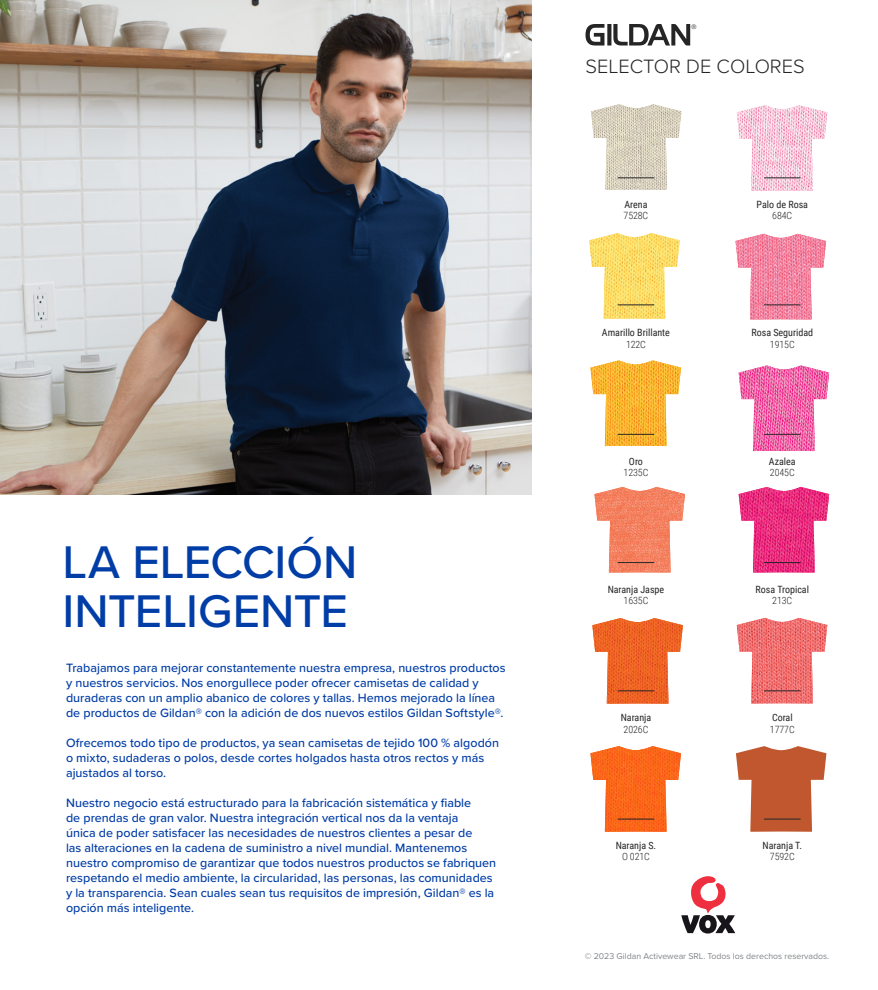
<style>
.page{position:relative;width:878px;height:990px;background:#fff}
.page>*{position:absolute;margin:0;border:0;box-sizing:border-box;transform-origin:0 0}
.t1{font:500 47.5px/48.8px "Proxima Nova";letter-spacing:-.015em;color:#003da6}
.t2{font:300 20px "Proxima Nova";color:#252525}
.t3{font:500 12.5px/15px "Proxima Nova";color:#003da6}
.t4{font:11.25px "Proxima Nova";color:#252525}
.t5{font:10px "Roboto Condensed";color:#252525}
.t6{font:300 10px "Roboto Condensed";letter-spacing:-.01em;color:#252525}
.t7{font:8.75px "Proxima Nova";color:#818488}
</style>
<div class="page">
<img style="left:591px;top:104px;width:50px;height:86px">
<img style="left:736px;top:105px;width:91px;height:86px">
<img style="left:594px;top:487px;width:91px;height:86px">
<img style="left:736px;top:618px;width:91px;height:86px">
<img style="left:738px;top:365px;width:91px;height:86px">
<img style="left:592px;top:618px;width:91px;height:86px">
<img style="left:735px;top:234px;width:91px;height:85px">
<img style="left:738px;top:487px;width:91px;height:86px">
<img style="left:589px;top:233px;width:90px;height:86px">
<img style="left:590px;top:746px;width:91px;height:86px">
<img style="left:590px;top:360px;width:91px;height:86px">
<svg style="left:736px;top:746px;width:90px;height:86px"></svg>
<img style="left:641px;top:104px;width:40px;height:86px">
<hr style="left:617px;top:177px;width:37px;height:1px;background:#252525">
<svg style="left:585px;top:24px;width:105px;height:22px"></svg>
<img style="left:0;top:0;width:531px;height:495px">
<hr style="left:764px;top:177px;width:36px;height:1px;background:#252525">
<hr style="left:617px;top:304px;width:37px;height:1px;background:#252525">
<hr style="left:764px;top:304px;width:36px;height:1px;background:#252525">
<hr style="left:617px;top:434px;width:37px;height:1px;background:#252525">
<hr style="left:764px;top:434px;width:36px;height:1px;background:#252525">
<hr style="left:617px;top:562px;width:37px;height:1px;background:#252525">
<hr style="left:764px;top:562px;width:36px;height:1px;background:#252525">
<hr style="left:617px;top:690px;width:37px;height:1px;background:#252525">
<hr style="left:764px;top:690px;width:36px;height:1px;background:#252525">
<hr style="left:617px;top:819px;width:37px;height:1px;background:#252525">
<hr style="left:764px;top:819px;width:36px;height:1px;background:#252525">
<svg style="left:681px;top:876px;width:54px;height:58px"></svg>
<h1 class="t1" style="left:63px;top:536px;width:296px">LA ELECCIÓN<br>INTELIGENTE</h1>
<p class="t3" style="left:66px;top:660px;width:441px">Trabajamos para mejorar constantemente nuestra empresa, nuestros productos y nuestros servicios. Nos enorgullece poder ofrecer camisetas de calidad y duraderas con un amplio abanico de colores y tallas. Hemos mejorado la línea de productos de Gildan® con la adición de dos nuevos estilos Gildan Softstyle®.</p>
<p class="t3" style="left:66px;top:735px;width:434px">Ofrecemos todo tipo de productos, ya sean camisetas de tejido 100 % algodón o mixto, sudaderas o polos, desde cortes holgados hasta otros rectos y más ajustados al torso.</p>
<p class="t3" style="left:66px;top:795px;width:431px">Nuestro negocio está estructurado para la fabricación sistemática y fiable<br>de prendas de gran valor. Nuestra integración vertical nos da la ventaja<br>única de poder satisfacer las necesidades de nuestros clientes a pesar de<br>las alteraciones en la cadena de suministro a nivel mundial. Mantenemos nuestro compromiso de garantizar que todos nuestros productos se fabriquen respetando el medio ambiente, la circularidad, las personas, las comunidades y la transparencia. Sean cuales sean tus requisitos de impresión, Gildan® es la opción más inteligente.</p>
<p class="t4" style="left:691px;top:19px;width:7px">®</p>
<h2 class="t2" style="left:585px;top:51px;width:221px">SELECTOR DE COLORES</h2>
<p class="t5" style="left:624px;top:197px;width:25px">Arena</p>
<p class="t6" style="left:623px;top:208px;width:26px">7528C</p>
<p class="t5" style="left:756px;top:197px;width:53px">Palo de Rosa</p>
<p class="t6" style="left:772px;top:208px;width:21px">684C</p>
<p class="t5" style="left:602px;top:326px;width:69px">Amarillo Brillante</p>
<p class="t6" style="left:626px;top:337px;width:21px">122C</p>
<p class="t5" style="left:751px;top:326px;width:63px">Rosa Seguridad</p>
<p class="t6" style="left:770px;top:337px;width:26px">1915C</p>
<p class="t5" style="left:629px;top:454px;width:15px">Oro</p>
<p class="t6" style="left:623px;top:465px;width:26px">1235C</p>
<p class="t5" style="left:768px;top:454px;width:28px">Azalea</p>
<p class="t6" style="left:770px;top:465px;width:26px">2045C</p>
<p class="t5" style="left:607px;top:582px;width:58px">Naranja Jaspe</p>
<p class="t6" style="left:623px;top:594px;width:26px">1635C</p>
<p class="t5" style="left:755px;top:582px;width:55px">Rosa Tropical</p>
<p class="t6" style="left:772px;top:594px;width:21px">213C</p>
<p class="t5" style="left:620px;top:711px;width:32px">Naranja</p>
<p class="t6" style="left:623px;top:722px;width:26px">2026C</p>
<p class="t5" style="left:772px;top:711px;width:22px">Coral</p>
<p class="t6" style="left:770px;top:722px;width:26px">1777C</p>
<p class="t5" style="left:615px;top:838px;width:42px">Naranja S.</p>
<p class="t6" style="left:622px;top:850px;width:29px">O 021C</p>
<p class="t5" style="left:762px;top:838px;width:41px">Naranja T.</p>
<p class="t6" style="left:770px;top:850px;width:26px">7592C</p>
<p class="t7" style="left:584px;top:949px;width:246px">© 2023 Gildan Activewear SRL. Todos los derechos reservados.</p>
</div>
